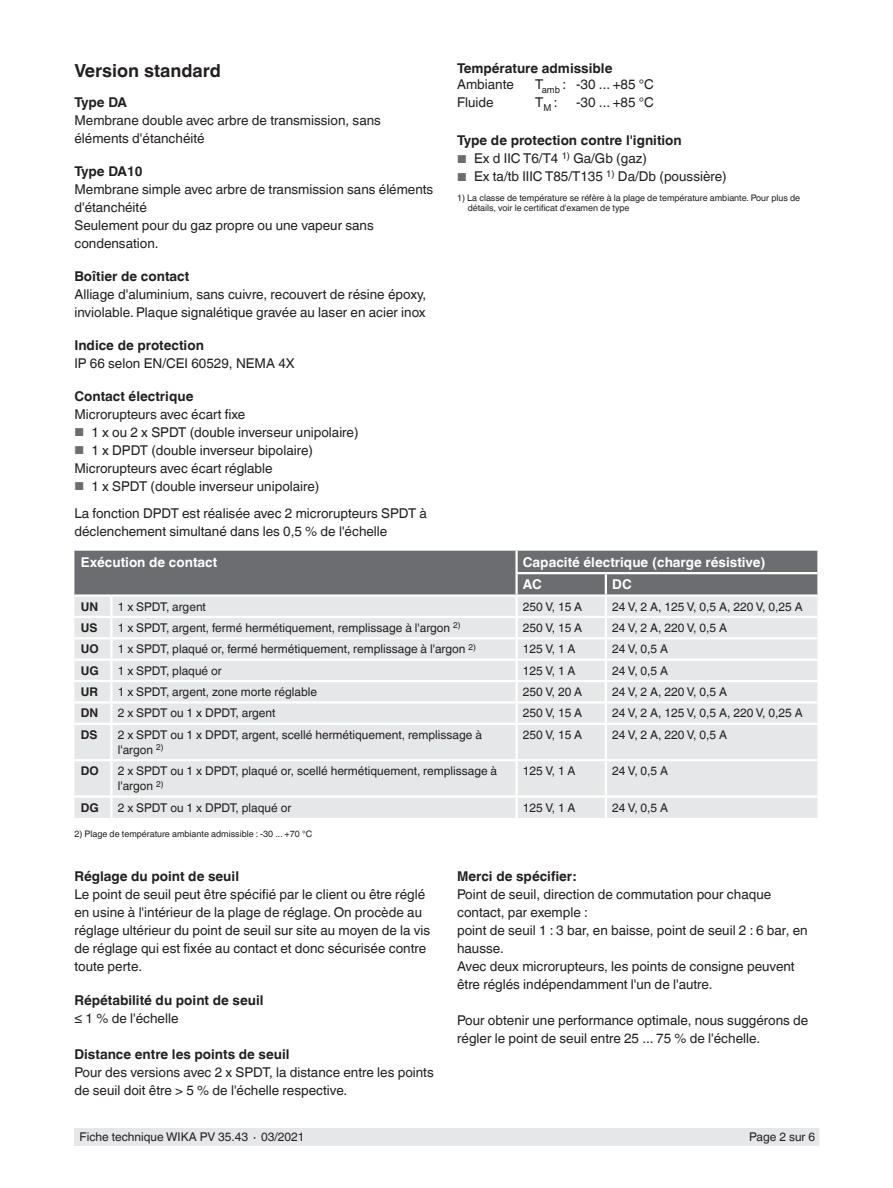
<style>
.page{position:relative;width:893px;height:1188px;background:#fff}
.page>*{position:absolute;margin:0;border:0;box-sizing:border-box;transform-origin:0 0}
.t1{font:700 18px "Helvetica World";color:#231f20}
.t2{font:13.5px/18px "Helvetica World";color:#231f20}
.t3{font:700 13.5px "Helvetica World";color:#231f20}
.t4{font:700 13.5px/22.5px "Helvetica World";color:#fff}
.t5{font:12px/15px "Helvetica World";color:#231f20}
.t6{font:700 12px "Helvetica World";color:#231f20}
.t7{font:9px/10.5px "Helvetica World";color:#231f20}
.s1{font-size:11.55px;color:#6c6d70}
</style>
<div class="page">
<div style="left:75px;top:1128px;width:744px;height:17px;background:#e6e7e9"></div>
<div style="left:74px;top:639px;width:743px;height:179px;background:#e6e7e9"></div>
<svg style="left:74px;top:551px;width:743px;height:86px;background:#abacae"></svg>
<hr style="left:110px;top:639px;width:3px;height:20px;background:#fff">
<hr style="left:515px;top:639px;width:3px;height:20px;background:#fff">
<hr style="left:605px;top:639px;width:2px;height:20px;background:#fff">
<hr style="left:74px;top:659px;width:37px;height:2px;background:#fff">
<hr style="left:111px;top:659px;width:406px;height:2px;background:#fff">
<hr style="left:110px;top:661px;width:3px;height:19px;background:#fff">
<hr style="left:517px;top:659px;width:89px;height:2px;background:#fff">
<hr style="left:515px;top:661px;width:3px;height:19px;background:#fff">
<hr style="left:606px;top:659px;width:211px;height:2px;background:#fff">
<hr style="left:74px;top:680px;width:37px;height:2px;background:#fff">
<hr style="left:111px;top:680px;width:406px;height:2px;background:#fff">
<hr style="left:110px;top:682px;width:3px;height:19px;background:#fff">
<hr style="left:517px;top:680px;width:89px;height:2px;background:#fff">
<hr style="left:515px;top:682px;width:3px;height:19px;background:#fff">
<hr style="left:606px;top:680px;width:211px;height:2px;background:#fff">
<hr style="left:74px;top:701px;width:37px;height:3px;background:#fff">
<hr style="left:111px;top:701px;width:406px;height:3px;background:#fff">
<hr style="left:110px;top:704px;width:3px;height:19px;background:#fff">
<hr style="left:517px;top:701px;width:89px;height:3px;background:#fff">
<hr style="left:515px;top:704px;width:3px;height:19px;background:#fff">
<hr style="left:606px;top:701px;width:211px;height:3px;background:#fff">
<svg style="left:605px;top:661px;width:2px;height:62px"></svg>
<hr style="left:74px;top:723px;width:37px;height:2px;background:#fff">
<hr style="left:111px;top:723px;width:406px;height:2px;background:#fff">
<hr style="left:110px;top:725px;width:3px;height:34px;background:#fff">
<hr style="left:517px;top:723px;width:89px;height:2px;background:#fff">
<hr style="left:515px;top:725px;width:3px;height:34px;background:#fff">
<hr style="left:606px;top:723px;width:211px;height:2px;background:#fff">
<hr style="left:605px;top:725px;width:2px;height:34px;background:#fff">
<hr style="left:74px;top:759px;width:37px;height:2px;background:#fff">
<hr style="left:111px;top:759px;width:406px;height:2px;background:#fff">
<hr style="left:110px;top:761px;width:3px;height:34px;background:#fff">
<hr style="left:517px;top:759px;width:89px;height:2px;background:#fff">
<hr style="left:515px;top:761px;width:3px;height:34px;background:#fff">
<hr style="left:606px;top:759px;width:211px;height:2px;background:#fff">
<hr style="left:605px;top:761px;width:2px;height:34px;background:#fff">
<hr style="left:74px;top:795px;width:37px;height:3px;background:#fff">
<hr style="left:111px;top:795px;width:406px;height:3px;background:#fff">
<hr style="left:110px;top:798px;width:3px;height:20px;background:#fff">
<hr style="left:517px;top:795px;width:89px;height:3px;background:#fff">
<hr style="left:515px;top:798px;width:3px;height:20px;background:#fff">
<hr style="left:606px;top:795px;width:211px;height:3px;background:#fff">
<hr style="left:605px;top:798px;width:2px;height:20px;background:#fff">
<p class="t3" style="left:457px;top:61px;width:157px">Température admissible</p>
<p class="t2" style="left:457px;top:75px;width:58px">Ambiante</p>
<p class="t2" style="left:535px;top:76px;width:120px">T<sub>amb</sub> : -30 ... +85 °C</p>
<p class="t2" style="left:457px;top:93px;width:38px">Fluide</p>
<p class="t2" style="left:535px;top:93px;width:24px">T<sub>M</sub> :</p>
<p class="t2" style="left:576px;top:94px;width:79px">-30 ... +85 °C</p>
<p class="t3" style="left:457px;top:133px;width:226px">Type de protection contre l'ignition</p>
<p class="t2" style="left:457px;top:150px;width:191px"><span class="s1">■</span> Ex d IIC T6/T4 <sup>1)</sup> Ga/Gb (gaz)</p>
<p class="t2" style="left:457px;top:168px;width:271px"><span class="s1">■</span> Ex ta/tb IIIC T85/T135 <sup>1)</sup> Da/Db (poussière)</p>
<p class="t7" style="left:468px;top:193px;width:334px;text-indent:-11px">1) La classe de température se réfère à la plage de température ambiante. Pour plus de détails, voir le certificat d'examen de type</p>
<h1 class="t1" style="left:74px;top:60px;width:148px">Version standard</h1>
<p class="t3" style="left:74px;top:94px;width:54px">Type DA</p>
<p class="t2" style="left:74px;top:111px;width:308px">Membrane double avec arbre de transmission, sans éléments d'étanchéité</p>
<p class="t3" style="left:74px;top:163px;width:70px">Type DA10</p>
<p class="t2" style="left:74px;top:180px;width:360px">Membrane simple avec arbre de transmission sans éléments d'étanchéité<br>Seulement pour du gaz propre ou une vapeur sans condensation.</p>
<p class="t3" style="left:74px;top:268px;width:116px">Boîtier de contact</p>
<p class="t2" style="left:74px;top:285px;width:353px">Alliage d'aluminium, sans cuivre, recouvert de résine époxy, inviolable. Plaque signalétique gravée au laser en acier inox</p>
<p class="t3" style="left:74px;top:337px;width:131px">Indice de protection</p>
<p class="t2" style="left:74px;top:354px;width:222px">IP 66 selon EN/CEI 60529, NEMA 4X</p>
<p class="t3" style="left:74px;top:388px;width:121px">Contact électrique</p>
<p class="t2" style="left:74px;top:405px;width:172px">Microrupteurs avec écart fixe</p>
<p class="t2" style="left:74px;top:423px;width:286px"><span class="s1">■</span> 1 x ou 2 x SPDT (double inverseur unipolaire)</p>
<p class="t2" style="left:74px;top:441px;width:240px"><span class="s1">■</span> 1 x DPDT (double inverseur bipolaire)<br>Microrupteurs avec écart réglable</p>
<p class="t2" style="left:74px;top:473px;width:354px;line-height:27px"><span class="s1">■</span> 1 x SPDT (double inverseur unipolaire)<br>La fonction DPDT est réalisée avec 2 microrupteurs SPDT à</p>
<p class="t2" style="left:74px;top:522px;width:314px">déclenchement simultané dans les 0,5 % de l'échelle</p>
<p class="t4" style="left:81px;top:551px;width:138px">Exécution de contact</p>
<p class="t4" style="left:523px;top:551px;width:244px">Capacité électrique (charge résistive)<br>AC</p>
<p class="t4" style="left:612px;top:573px;width:21px">DC</p>
<p class="t6" style="left:81px;top:599px;width:19px">UN</p>
<p class="t5" style="left:118px;top:599px;width:90px">1 x SPDT, argent</p>
<p class="t5" style="left:523px;top:599px;width:61px">250 V, 15 A</p>
<p class="t5" style="left:612px;top:599px;width:192px">24 V, 2 A, 125 V, 0,5 A, 220 V, 0,25 A</p>
<p class="t6" style="left:81px;top:621px;width:18px">US</p>
<p class="t5" style="left:118px;top:620px;width:344px">1 x SPDT, argent, fermé hermétiquement, remplissage à l'argon <sup>2)</sup></p>
<p class="t5" style="left:523px;top:620px;width:61px">250 V, 15 A</p>
<p class="t5" style="left:612px;top:620px;width:116px">24 V, 2 A, 220 V, 0,5 A</p>
<p class="t6" style="left:81px;top:642px;width:19px">UO</p>
<p class="t5" style="left:118px;top:642px;width:360px">1 x SPDT, plaqué or, fermé hermétiquement, remplissage à l'argon <sup>2)</sup></p>
<p class="t5" style="left:523px;top:642px;width:54px">125 V, 1 A</p>
<p class="t5" style="left:612px;top:642px;width:57px">24 V, 0,5 A</p>
<p class="t6" style="left:81px;top:664px;width:20px">UG</p>
<p class="t5" style="left:118px;top:663px;width:106px">1 x SPDT, plaqué or</p>
<p class="t5" style="left:523px;top:663px;width:54px">125 V, 1 A</p>
<p class="t5" style="left:612px;top:663px;width:57px">24 V, 0,5 A</p>
<p class="t6" style="left:81px;top:685px;width:19px">UR</p>
<p class="t5" style="left:118px;top:684px;width:201px">1 x SPDT, argent, zone morte réglable</p>
<p class="t5" style="left:523px;top:684px;width:61px">250 V, 20 A</p>
<p class="t5" style="left:612px;top:684px;width:116px">24 V, 2 A, 220 V, 0,5 A</p>
<p class="t6" style="left:81px;top:706px;width:19px">DN</p>
<p class="t5" style="left:118px;top:706px;width:159px">2 x SPDT ou 1 x DPDT, argent</p>
<p class="t5" style="left:523px;top:706px;width:61px">250 V, 15 A</p>
<p class="t5" style="left:612px;top:706px;width:192px">24 V, 2 A, 125 V, 0,5 A, 220 V, 0,25 A</p>
<p class="t6" style="left:81px;top:728px;width:18px">DS</p>
<p class="t5" style="left:118px;top:727px;width:366px">2 x SPDT ou 1 x DPDT, argent, scellé hermétiquement, remplissage à l'argon <sup>2)</sup></p>
<p class="t5" style="left:523px;top:727px;width:61px">250 V, 15 A</p>
<p class="t5" style="left:612px;top:727px;width:116px">24 V, 2 A, 220 V, 0,5 A</p>
<p class="t6" style="left:81px;top:764px;width:19px">DO</p>
<p class="t5" style="left:118px;top:764px;width:381px">2 x SPDT ou 1 x DPDT, plaqué or, scellé hermétiquement, remplissage à l'argon <sup>2)</sup></p>
<p class="t5" style="left:523px;top:764px;width:54px">125 V, 1 A</p>
<p class="t5" style="left:612px;top:764px;width:57px">24 V, 0,5 A</p>
<p class="t6" style="left:81px;top:800px;width:20px">DG</p>
<p class="t5" style="left:118px;top:800px;width:175px">2 x SPDT ou 1 x DPDT, plaqué or</p>
<p class="t5" style="left:523px;top:800px;width:54px">125 V, 1 A</p>
<p class="t5" style="left:612px;top:800px;width:57px">24 V, 0,5 A</p>
<p class="t7" style="left:74px;top:829px;width:239px">2) Plage de température ambiante admissible : -30 ... +70 °C</p>
<p class="t3" style="left:74px;top:868px;width:166px">Réglage du point de seuil</p>
<p class="t2" style="left:74px;top:885px;width:357px">Le point de seuil peut être spécifié par le client ou être réglé en usine à l'intérieur de la plage de réglage. On procède au réglage ultérieur du point de seuil sur site au moyen de la vis de réglage qui est fixée au contact et donc sécurisée contre toute perte.</p>
<p class="t3" style="left:74px;top:993px;width:191px">Répétabilité du point de seuil</p>
<p class="t2" style="left:74px;top:1010px;width:106px">≤ 1 % de l'échelle</p>
<p class="t3" style="left:74px;top:1047px;width:217px">Distance entre les points de seuil</p>
<p class="t2" style="left:74px;top:1064px;width:361px">Pour des versions avec 2 x SPDT, la distance entre les points de seuil doit être &gt; 5 % de l'échelle respective.</p>
<p class="t3" style="left:457px;top:869px;width:121px">Merci de spécifier:</p>
<p class="t2" style="left:457px;top:886px;width:352px">Point de seuil, direction de commutation pour chaque contact, par exemple :<br>point de seuil 1 : 3 bar, en baisse, point de seuil 2 : 6 bar, en hausse.<br>Avec deux microrupteurs, les points de consigne peuvent être réglés indépendamment l'un de l'autre.</p>
<p class="t2" style="left:457px;top:1012px;width:353px">Pour obtenir une performance optimale, nous suggérons de régler le point de seuil entre 25 ... 75 % de l'échelle.</p>
<p class="t5" style="left:80px;top:1130px;width:226px">Fiche technique WIKA PV 35.43 ∙ 03/2021</p>
<p class="t5" style="left:749px;top:1130px;width:67px">Page 2 sur 6</p>
</div>
